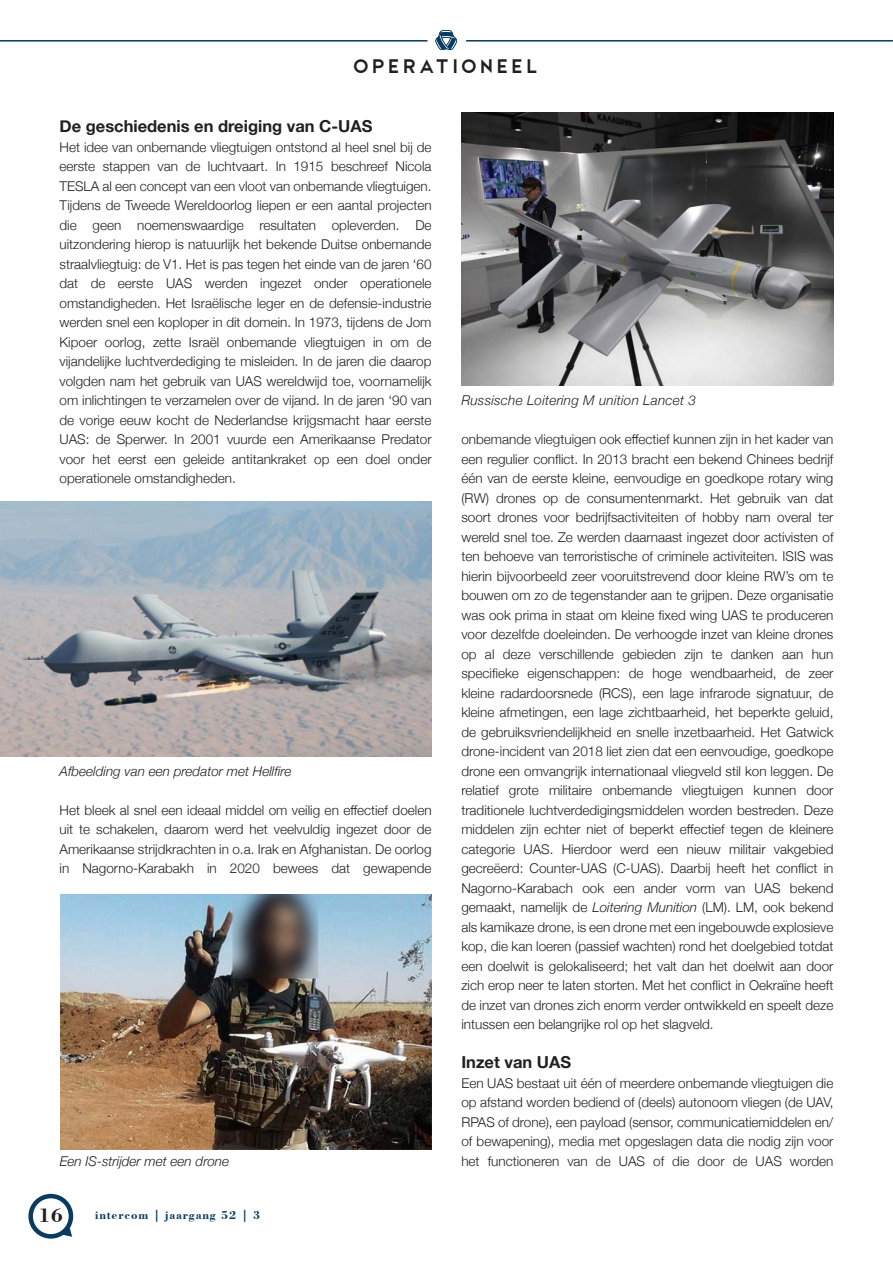
<style>
.page{position:relative;width:893px;height:1263px;background:#fff}
.page>*{position:absolute;margin:0;border:0;box-sizing:border-box;transform-origin:0 0}
.t1{font:700 20.1px "Bodoni BT";color:#231f20}
.t2{font:19.5px "CWG Sans";letter-spacing:.17em;color:#231f20}
.t3{font:700 16.5px "Helvetica Neue";color:#231f20}
.t4{font:300 13.5px/19.5px "Helvetica Neue";color:#231f20;text-align:justify}
.t5{font:italic 300 13.5px "Helvetica Neue";color:#231f20}
.t6{font:italic 300 13.5px "Helvetica Neue";letter-spacing:.02em;color:#231f20}
.t7{font:700 12px "Bodoni BT";letter-spacing:.07em;color:#083b60}
.s1{font-style:italic}
</style>
<div class="page">
<img style="left:0;top:501px;width:432px;height:255px">
<img style="left:60px;top:894px;width:372px;height:256px">
<img style="left:461px;top:112px;width:372px;height:273px">
<div style="left:28px;top:1194px;width:45px;height:44px;border:4px solid #083b60;border-radius:50%"></div>
<svg style="left:60px;top:1225px;width:12px;height:12px"></svg>
<svg style="left:435px;top:30px;width:22px;height:20px"></svg>
<hr style="left:0;top:40px;width:427px;height:1px;background:#083b60">
<hr style="left:466px;top:40px;width:427px;height:1px;background:#083b60">
<p class="t2" style="left:354px;top:56px;width:186px">OPERATIONEEL</p>
<p class="t3" style="left:60px;top:113px;width:314px">De geschiedenis en dreiging van C-UAS</p>
<p class="t4" style="left:60px;top:136px;width:374px">Het idee van onbemande vliegtuigen ontstond al heel snel bij de eerste stappen van de luchtvaart. In 1915 beschreef Nicola TESLA al een concept van een vloot van onbemande vliegtuigen.<br>Tijdens de Tweede Wereldoorlog liepen er een aantal projecten die geen noemenswaardige resultaten opleverden. De uitzondering hierop is natuurlijk het bekende Duitse onbemande straalvliegtuig: de V1. Het is pas tegen het einde van de jaren ‘60 dat de eerste UAS werden ingezet onder operationele omstandigheden. Het Israëlische leger en de defensie-industrie werden snel een koploper in dit domein. In 1973, tijdens de Jom Kipoer oorlog, zette Israël onbemande vliegtuigen in om de vijandelijke luchtverdediging te misleiden. In de jaren die daarop volgden nam het gebruik van UAS wereldwijd toe, voornamelijk om inlichtingen te verzamelen over de vijand. In de jaren ‘90 van de vorige eeuw kocht de Nederlandse krijgsmacht haar eerste UAS: de Sperwer. In 2001 vuurde een Amerikaanse Predator voor het eerst een geleide antitankraket op een doel onder operationele omstandigheden.</p>
<p class="t5" style="left:60px;top:760px;width:233px">Afbeelding van een predator met Hellfire</p>
<p class="t4" style="left:60px;top:799px;width:374px">Het bleek al snel een ideaal middel om veilig en effectief doelen uit te schakelen, daarom werd het veelvuldig ingezet door de Amerikaanse strijdkrachten in o.a. Irak en Afghanistan. De oorlog in Nagorno-Karabakh in 2020 bewees dat gewapende</p>
<p class="t5" style="left:60px;top:1150px;width:171px">Een IS-strijder met een drone</p>
<h1 class="t1" style="left:39px;top:1203px;width:26px">16</h1>
<p class="t7" style="left:95px;top:1208px;width:167px">intercom | jaargang 52 | 3</p>
<p class="t6" style="left:461px;top:390px;width:236px">Russische Loitering M unition Lancet 3</p>
<p class="t4" style="left:461px;top:428px;width:374px">onbemande vliegtuigen ook effectief kunnen zijn in het kader van een regulier conflict. In 2013 bracht een bekend Chinees bedrijf één van de eerste kleine, eenvoudige en goedkope rotary wing (RW) drones op de consumentenmarkt. Het gebruik van dat soort drones voor bedrijfsactiviteiten of hobby nam overal ter wereld snel toe. Ze werden daarnaast ingezet door activisten of ten behoeve van terroristische of criminele activiteiten. ISIS was hierin bijvoorbeeld zeer vooruitstrevend door kleine RW’s om te bouwen om zo de tegenstander aan te grijpen. Deze organisatie was ook prima in staat om kleine fixed wing UAS te produceren voor dezelfde doeleinden. De verhoogde inzet van kleine drones op al deze verschillende gebieden zijn te danken aan hun specifieke eigenschappen: de hoge wendbaarheid, de zeer kleine radardoorsnede (RCS), een lage infrarode signatuur, de kleine afmetingen, een lage zichtbaarheid, het beperkte geluid, de gebruiksvriendelijkheid en snelle inzetbaarheid. Het Gatwick drone-incident van 2018 liet zien dat een eenvoudige, goedkope drone een omvangrijk internationaal vliegveld stil kon leggen. De relatief grote militaire onbemande vliegtuigen kunnen door traditionele luchtverdedigingsmiddelen worden bestreden. Deze middelen zijn echter niet of beperkt effectief tegen de kleinere categorie UAS. Hierdoor werd een nieuw militair vakgebied gecreëerd: Counter-UAS (C-UAS). Daarbij heeft het conflict in Nagorno-Karabach ook een ander vorm van UAS bekend gemaakt, namelijk de <span class="s1">Loitering Munition</span> (LM). LM, ook bekend als kamikaze drone, is een drone met een ingebouwde explosieve kop, die kan loeren (passief wachten) rond het doelgebied totdat een doelwit is gelokaliseerd; het valt dan het doelwit aan door zich erop neer te laten storten. Met het conflict in Oekraïne heeft de inzet van drones zich enorm verder ontwikkeld en speelt deze intussen een belangrijke rol op het slagveld.</p>
<p class="t3" style="left:461px;top:1049px;width:111px">Inzet van UAS</p>
<p class="t4" style="left:461px;top:1072px;width:374px">Een UAS bestaat uit één of meerdere onbemande vliegtuigen die op afstand worden bediend of (deels) autonoom vliegen (de UAV, RPAS of drone), een payload (sensor, communicatiemiddelen en/ of bewapening), media met opgeslagen data die nodig zijn voor het functioneren van de UAS of die door de UAS worden</p>
</div>
